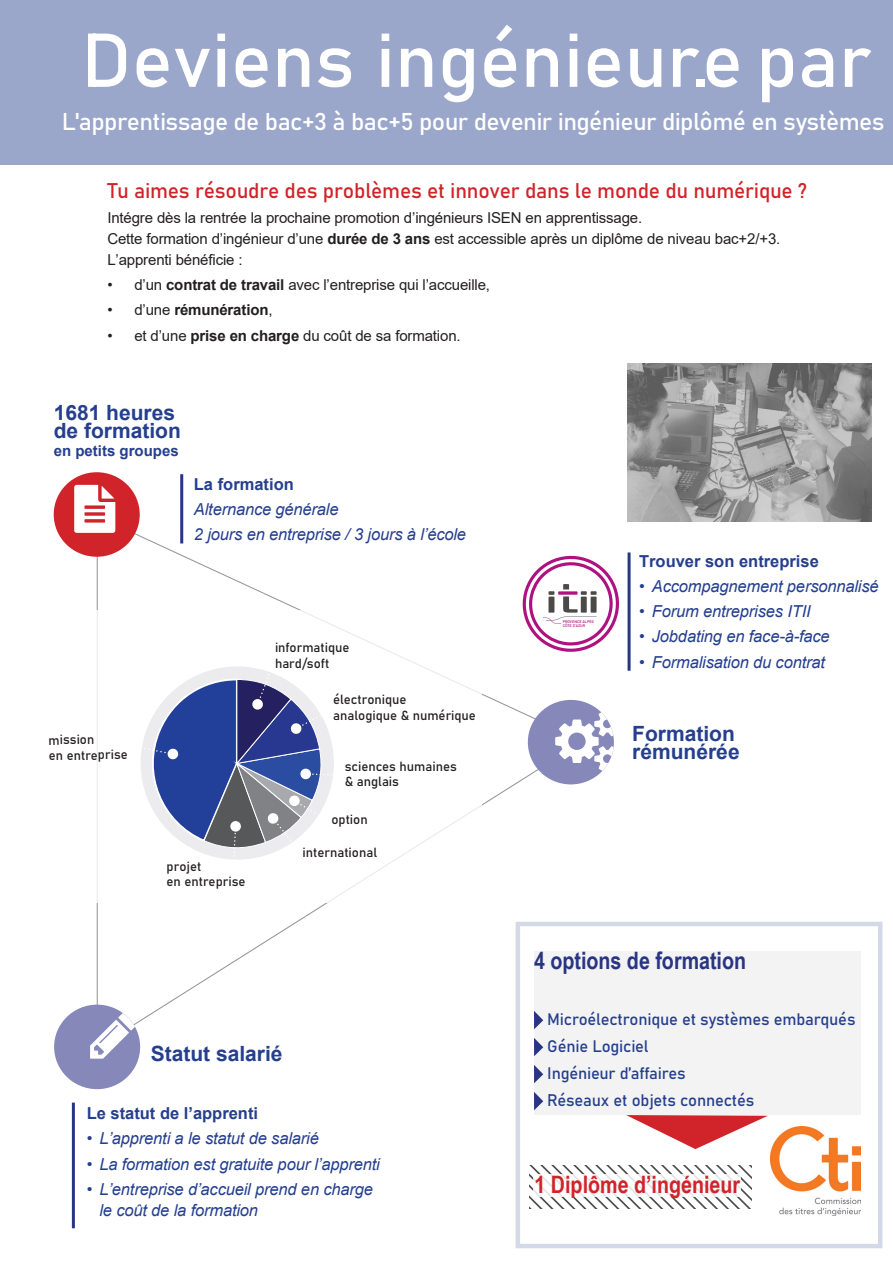
<style>
.page{position:relative;width:893px;height:1263px;background:#fff}
.page>*{position:absolute;margin:0;border:0;box-sizing:border-box;transform-origin:0 0}
.t1{font:75px "Bahnschrift";color:#fff}
.t2{font:24px "Bahnschrift";letter-spacing:-.025em;color:#fff}
.t3{font:700 24px "Arial Narrow";color:#283583}
.t4{font:700 24px "Arial Narrow";color:#d1232a}
.t5{font:21px "Bahnschrift";letter-spacing:-.01em;color:#d1232a}
.t6{font:700 21px "Arial";color:#253f8e}
.t7{font:italic 16.5px/21px "Arial";letter-spacing:-.01em;color:#253f8e}
.t8{font:16.5px "Bahnschrift";letter-spacing:-.01em;color:#253f8e}
.t9{font:700 16.5px "Arial";color:#253f8e}
.t10{font:15px/21px "Arial";letter-spacing:-.01em;color:#231f20}
.t11{font:700 15px "Arial";letter-spacing:-.01em;color:#231f20}
.t12{font:700 15px "Arial";color:#253f8e}
.t13{font:13.2px/15.8px "Bahnschrift";color:#231f20}
.t14{font:500 3.75px/3.9px "DINOT";letter-spacing:-.01em;color:#af1280}
.s1{font-weight:700}
.s2{font-weight:400}
</style>
<div class="page">
<div style="left:0;top:0;width:893px;height:165px;background:#9aa6ca"></div>
<hr style="left:72px;top:1102px;width:3px;height:126px;background:#283583">
<svg style="left:96px;top:515px;width:489px;height:535px"></svg>
<div style="left:72px;top:610px;width:409px;height:293px;background:#fff"></div>
<div style="left:528px;top:700px;width:86px;height:84px;background:#8688ba;border-radius:50%"></div>
<svg style="left:555px;top:711px;width:59px;height:60px"></svg>
<div style="left:54px;top:1005px;width:86px;height:84px;background:#8688ba;border-radius:50%"></div>
<svg style="left:90px;top:1011px;width:47px;height:48px"></svg>
<div style="left:54px;top:472px;width:86px;height:85px;background:#d1232a;border-radius:50%"></div>
<svg style="left:74px;top:485px;width:41px;height:48px;background:#f4ced0"></svg>
<svg style="left:141px;top:666px;width:193px;height:194px"></svg>
<hr style="left:628px;top:552px;width:3px;height:119px;background:#283583">
<hr style="left:180px;top:474px;width:3px;height:69px;background:#283583">
<img style="left:628px;top:364px;width:244px;height:158px">
<svg style="left:529px;top:1165px;width:223px;height:44px"></svg>
<svg style="left:533px;top:1174px;width:208px;height:23px"></svg>
<svg style="left:626px;top:1115px;width:142px;height:34px"></svg>
<div style="left:534px;top:951px;width:326px;height:164px;background:#f4f3f3"></div>
<svg style="left:534px;top:1011px;width:9px;height:18px"></svg>
<svg style="left:534px;top:1038px;width:9px;height:18px"></svg>
<svg style="left:534px;top:1065px;width:9px;height:18px"></svg>
<svg style="left:534px;top:1092px;width:9px;height:18px"></svg>
<img style="left:770px;top:1127px;width:90px;height:88px">
<svg style="left:518px;top:551px;width:101px;height:105px"></svg>
<p class="t1" style="left:81px;top:4px;width:792px">Deviens ingénieur.e par</p>
<p class="t2" style="left:62px;top:103px;width:824px">L'apprentissage de bac+3 à bac+5 pour devenir ingénieur diplômé en systèmes</p>
<p class="t5" style="left:107px;top:174px;width:701px">Tu aimes résoudre des problèmes et innover dans le monde du numérique ?</p>
<p class="t10" style="left:107px;top:207px;width:675px">Intégre dès la rentrée la prochaine promotion d’ingénieurs ISEN en apprentissage.<br>Cette formation d’ingénieur d’une <span class="s1">durée de 3 ans</span> est accessible après un diplôme de niveau bac+2/+3.<br>L’apprenti bénéficie :</p>
<p class="t10" style="left:107px;top:274px;width:384px">• d’un <span class="s1">contrat de travail</span> avec l’entreprise qui l’accueille,</p>
<p class="t11" style="left:107px;top:300px;width:167px"><span class="s2">• d’une</span> rémunération<span class="s2">,</span></p>
<p class="t10" style="left:107px;top:325px;width:355px">• et d’une <span class="s1">prise en charge</span> du coût de sa formation.</p>
<p class="t6" style="left:54px;top:397px;width:123px">1681 heures</p>
<p class="t6" style="left:54px;top:415px;width:129px">de formation</p>
<p class="t12" style="left:54px;top:440px;width:127px">en petits groupes</p>
<p class="t9" style="left:194px;top:472px;width:101px">La formation</p>
<p class="t7" style="left:194px;top:499px;width:146px">Alternance générale</p>
<p class="t7" style="left:194px;top:524px;width:274px">2 jours en entreprise / 3 jours à l’école</p>
<p class="t13" style="left:48px;top:731px;width:81px;rotate:-1deg">mission<br>en entreprise</p>
<p class="t13" style="left:275px;top:639px;width:76px">informatique hard/soft</p>
<p class="t13" style="left:333px;top:691px;width:144px">électronique<br>analogique &amp; numérique</p>
<p class="t13" style="left:345px;top:757px;width:114px">sciences humaines &amp; anglais</p>
<p class="t13" style="left:331px;top:810px;width:38px">option</p>
<p class="t13" style="left:302px;top:844px;width:76px">international</p>
<p class="t13" style="left:167px;top:857px;width:80px">projet<br>en entreprise</p>
<p class="t6" style="left:151px;top:1039px;width:133px">Statut salarié</p>
<p class="t9" style="left:87px;top:1101px;width:173px">Le statut de l’apprenti</p>
<p class="t7" style="left:87px;top:1128px;width:234px">• L’apprenti a le statut de salarié</p>
<p class="t7" style="left:87px;top:1153px;width:295px">• La formation est gratuite pour l’apprenti</p>
<p class="t7" style="left:99px;top:1179px;width:275px;text-indent:-13px">• L’entreprise d’accueil prend en charge le coût de la formation</p>
<p class="t14" style="left:563px;top:620px;width:33px">PROVENCE ALPES<br>CÔTE D’AZUR</p>
<p class="t9" style="left:639px;top:549px;width:181px">Trouver son entreprise</p>
<p class="t7" style="left:639px;top:576px;width:241px">• Accompagnement personnalisé</p>
<p class="t7" style="left:639px;top:601px;width:173px">• Forum entreprises ITII</p>
<p class="t7" style="left:639px;top:626px;width:192px">• Jobdating en face-à-face</p>
<p class="t7" style="left:639px;top:652px;width:187px">• Formalisation du contrat</p>
<p class="t6" style="left:632px;top:719px;width:104px">Formation</p>
<p class="t6" style="left:632px;top:737px;width:109px">rémunérée</p>
<p class="t3" style="left:534px;top:942px;width:214px">4 options de formation</p>
<p class="t8" style="left:547px;top:1006px;width:310px">Microélectronique et systèmes embarqués</p>
<p class="t8" style="left:547px;top:1033px;width:103px">Génie Logiciel</p>
<p class="t8" style="left:547px;top:1060px;width:140px">Ingénieur d’affaires</p>
<p class="t8" style="left:547px;top:1087px;width:209px">Réseaux et objets connectés</p>
<p class="t4" style="left:535px;top:1166px;width:207px">1 Diplôme d’ingénieur</p>
</div>
